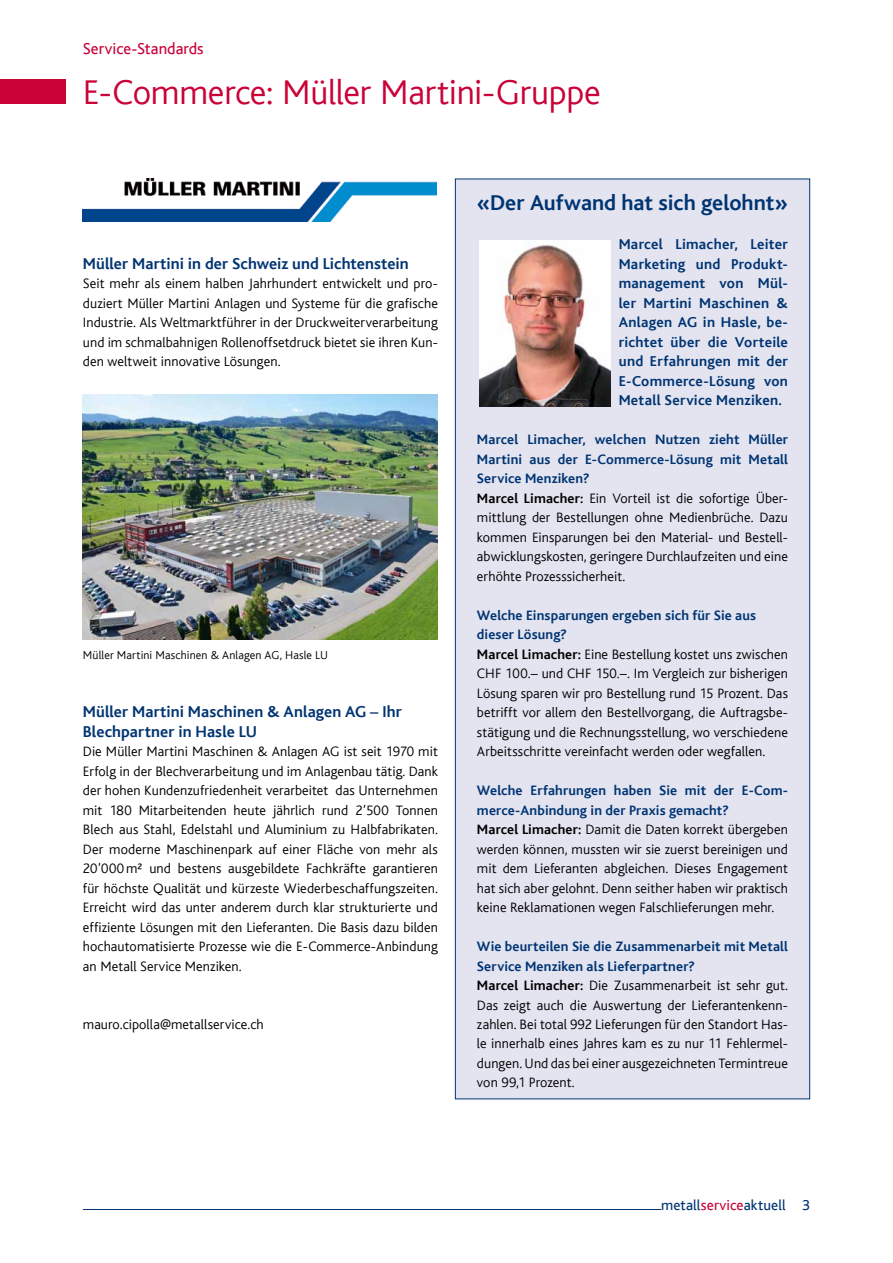
<style>
.page{position:relative;width:893px;height:1263px;background:#fff}
.page>*{position:absolute;margin:0;border:0;box-sizing:border-box;transform-origin:0 0}
.t1{font:300 36px "Kl Bliss";letter-spacing:-.005em;color:#ca0237}
.t2{font:700 22.5px "Kl Bliss";color:#003472}
.t3{font:700 16.5px/19.5px "Kl Bliss";letter-spacing:.005em;color:#003472}
.t4{font:16.5px "Kl Bliss";color:#ca0237}
.t5{font:700 15px/19.5px "Kl Bliss";letter-spacing:.02em;color:#003472;text-align:justify}
.t6{font:15px "Kl Bliss";letter-spacing:.005em;color:#003472}
.t7{font:300 14.25px/19.5px "Kl Bliss";letter-spacing:.005em;color:#000}
.t8{font:300 12px "Kl Bliss";letter-spacing:.01em;color:#000}
.s1{font-weight:700;color:#003472}
.s2{font-weight:700}
.s3{color:#ca0237}
</style>
<div class="page">
<hr style="left:83px;top:1209px;width:578px;height:1px;background:#003472">
<div style="left:0;top:79px;width:66px;height:25px;background:#ca0237"></div>
<img style="left:83px;top:179px;width:354px;height:43px">
<img style="left:83px;top:394px;width:355px;height:245px">
<div style="left:455px;top:179px;width:355px;height:920px;background:#e3e4f0"></div>
<img style="left:480px;top:240px;width:130px;height:166px">
<p class="t4" style="left:83px;top:40px;width:122px">Service-Standards</p>
<h1 class="t1" style="left:83px;top:73px;width:519px">E-Commerce: Müller Martini-Gruppe</h1>
<p class="t3" style="left:83px;top:254px;width:327px">Müller Martini in der Schweiz und Lichtenstein</p>
<p class="t7" style="left:83px;top:274px;width:357px;text-align:justify">Seit mehr als einem halben Jahrhundert entwickelt und pro&shy;duziert Müller Martini Anlagen und Systeme für die grafische Industrie. Als Weltmarktführer in der Druckweiterverarbeitung und im schmalbahnigen Rollenoffsetdruck bietet sie ihren Kun&shy;den weltweit innovative Lösungen.</p>
<p class="t8" style="left:83px;top:648px;width:247px">Müller Martini Maschinen &amp; Anlagen AG, Hasle LU</p>
<p class="t3" style="left:83px;top:702px;width:320px">Müller Martini Maschinen &amp; Anlagen AG – Ihr<br>Blechpartner in Hasle LU</p>
<p class="t7" style="left:83px;top:742px;width:356px;text-align:justify">Die Müller Martini Maschinen &amp; Anlagen AG ist seit 1970 mit Erfolg in der Blechverarbeitung und im Anlagenbau tätig. Dank der hohen Kundenzufriedenheit verarbeitet das Unternehmen mit 180 Mitarbeitenden heute jährlich rund 2’500 Tonnen Blech aus Stahl, Edelstahl und Aluminium zu Halbfabrikaten.<br>Der moderne Maschinenpark auf einer Fläche von mehr als 20’000m² und bestens ausgebildete Fachkräfte garantieren für höchste Qualität und kürzeste Wiederbeschaffungszeiten.<br>Erreicht wird das unter anderem durch klar strukturierte und effiziente Lösungen mit den Lieferanten. Die Basis dazu bilden hochautomatisierte Prozesse wie die E-Commerce-Anbindung an Metall Service Menziken.</p>
<p class="t7" style="left:83px;top:1015px;width:182px">mauro.cipolla@metallservice.ch</p>
<h2 class="t2" style="left:477px;top:191px;width:312px">«Der Aufwand hat sich gelohnt»</h2>
<p class="t5" style="left:619px;top:235px;width:171px">Marcel Limacher, Leiter Marketing und Produkt&shy;management von Mül&shy;ler Martini Maschinen &amp; Anlagen AG in Hasle, be&shy;richtet über die Vorteile und Erfahrungen mit der E-Commerce-Lösung von Metall Service Menziken.</p>
<p class="t7" style="left:477px;top:430px;width:313px"><span class="s1">Marcel Limacher, welchen Nutzen zieht Müller Martini aus der E-Commerce-Lösung mit Metall Service Menziken?<br></span><span class="s2">Marcel Limacher:</span> Ein Vorteil ist die sofortige Über&shy;mittlung der Bestellungen ohne Medienbrüche. Dazu kommen Einsparungen bei den Material- und Bestell&shy;abwicklungskosten, geringere Durchlaufzeiten und eine erhöhte Prozesssicherheit.</p>
<p class="t7" style="left:477px;top:605px;width:313px"><span class="s1">Welche Einsparungen ergeben sich für Sie aus dieser Lösung?<br></span><span class="s2">Marcel Limacher:</span> Eine Bestellung kostet uns zwischen CHF 100.– und CHF 150.–. Im Vergleich zur bisherigen Lösung sparen wir pro Bestellung rund 15 Prozent. Das betrifft vor allem den Bestellvorgang, die Auftragsbe&shy;stätigung und die Rechnungsstellung, wo verschiedene Arbeitsschritte vereinfacht werden oder wegfallen.</p>
<p class="t7" style="left:477px;top:781px;width:313px"><span class="s1">Welche Erfahrungen haben Sie mit der E-Com&shy;merce-Anbindung in der Praxis gemacht?<br></span><span class="s2">Marcel Limacher:</span> Damit die Daten korrekt übergeben werden können, mussten wir sie zuerst bereinigen und mit dem Lieferanten abgleichen. Dieses Engagement hat sich aber gelohnt. Denn seither haben wir praktisch keine Reklamationen wegen Falschlieferungen mehr.</p>
<p class="t7" style="left:477px;top:937px;width:313px"><span class="s1">Wie beurteilen Sie die Zusammenarbeit mit Metall Service Menziken als Lieferpartner?<br></span><span class="s2">Marcel Limacher:</span> Die Zusammenarbeit ist sehr gut.<br>Das zeigt auch die Auswertung der Lieferantenkenn&shy;zahlen. Bei total 992 Lieferungen für den Standort Has&shy;le innerhalb eines Jahres kam es zu nur 11 Fehlermel&shy;dungen. Und das bei einer ausgezeichneten Termintreue von 99,1 Prozent.</p>
<p class="t6" style="left:661px;top:1197px;width:150px">metall<span class="s3">service</span>aktuell 3</p>
</div>
